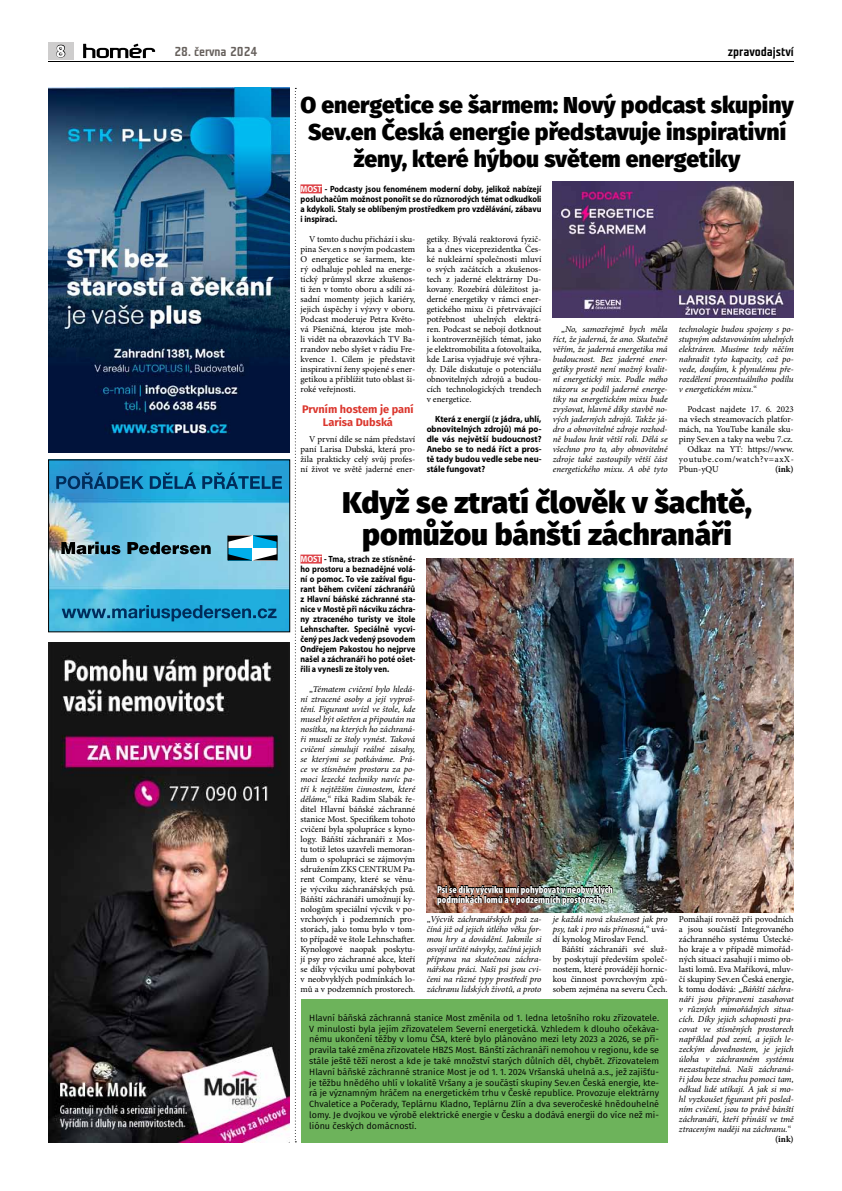
<style>
.page{position:relative;width:842px;height:1191px;background:#fff}
.page>*{position:absolute;margin:0;border:0;box-sizing:border-box;transform-origin:0 0}
.t1{font:800 30px/32px "Fira Sans";color:#000;text-align:center}
.t2{font:800 23px/27px "Fira Sans";color:#000;text-align:center}
.t3{font:700 18px "Calibri";color:#fff}
.t4{font:13px "Teuton Fett";color:#66605c}
.t5{font:13px "Teuton Fett";color:#000}
.t6{font:700 11px/13px "Fira Sans";color:#db372e;text-align:center}
.t7{font:900 condensed 10px/10px "Myriad Pro";color:#fff}
.t8{font:9px/10px "Minion Pro";color:#000;text-align:justify}
.t9{font:italic 9px/10px "Minion Pro";letter-spacing:-.005em;color:#000;text-align:justify}
.t10{font:9px/10.8px "Fira Sans";color:#000;text-align:justify}
.t11{font:700 9px/10px "Myriad Pro";color:#000;text-align:justify;scale:.9 1}
.t12{font:700 9px/10px "Myriad Pro";color:#000;text-align:justify;scale:.95 1}
.t13{font:9px "Minion Pro";letter-spacing:.06em;color:#000}
.t14{font:700 9px "Minion Pro";color:#000}
.s1{color:#fff}
.s2{font-style:normal}
.s3{font-style:italic}
.s4{font-weight:700;font-style:normal}
</style>
<div class="page">
<svg style="left:83px;top:43px;width:73px;height:16px"></svg>
<hr style="left:48px;top:62px;width:746px;height:1px;background:#000">
<div style="left:48px;top:43px;width:25px;height:17px;background:#cecdcd"></div>
<svg style="left:56px;top:45px;width:9px;height:13px"></svg>
<svg style="left:295px;top:88px;width:1px;height:1054px"></svg>
<img style="left:48px;top:642px;width:242px;height:500px">
<img style="left:50px;top:461px;width:238px;height:169px">
<svg style="left:62px;top:605px;width:215px;height:16px;background:#1f85b3"></svg>
<svg style="left:56px;top:472px;width:226px;height:17px;background:#1778ab"></svg>
<svg style="left:61px;top:542px;width:150px;height:12px;background:#43646f"></svg>
<svg style="left:228px;top:535px;width:50px;height:25px"></svg>
<div style="left:48px;top:459px;width:242px;height:173px;border:1px solid #000"></div>
<img style="left:48px;top:88px;width:241px;height:364px">
<div style="left:300px;top:184px;width:22px;height:9px;background:#de4247"></div>
<img style="left:553px;top:182px;width:241px;height:135px">
<div style="left:300px;top:554px;width:22px;height:9px;background:#de4247"></div>
<img style="left:427px;top:559px;width:367px;height:353px">
<div style="left:301px;top:999px;width:367px;height:143px;background:#6db35b"></div>
<img style="left:437px;top:878px;width:176px;height:35px">
<h3 class="t3" style="left:56px;top:38px;width:11px">8</h3>
<h3 class="t4" style="left:174px;top:45px;width:84px">28. června 2024</h3>
<h3 class="t5" style="left:728px;top:45px;width:68px">zpravodajství</h3>
<h2 class="t2" style="left:301px;top:90px;width:495px">O energetice se šarmem: Nový podcast skupiny<br>Sev.en Česká energie představuje inspirativní ženy, které hýbou světem energetiky</h2>
<p class="t11" style="left:300px;top:184px;width:269px"><span class="s1">MOST</span> - Podcasty jsou fenoménem moderní doby, jelikož nabízejí posluchačům možnost ponořit se do různorodých témat odkudkoli a kdykoli. Staly se oblíbeným prostředkem pro vzdělávání, zábavu i inspiraci.</p>
<p class="t8" style="left:300px;top:234px;width:116px;text-indent:9px">V tomto duchu přichází i sku&shy;pina Sev.en s novým podcastem O energetice se šarmem, kte&shy;rý odhaluje pohled na energe&shy;tický průmysl skrze zkušenos&shy;ti žen v tomto oboru a sdílí zá&shy;sadní momenty jejich kariéry, jejich úspěchy i výzvy v oboru.<br>Podcast moderuje Petra Květo&shy;vá Pšeničná, kterou jste moh&shy;li vidět na obrazovkách TV Ba&shy;rrandov nebo slyšet v rádiu Fre&shy;kvence 1. Cílem je představit inspirativní ženy spojené s ener&shy;getikou a přiblížit tuto oblast ši&shy;roké veřejnosti.</p>
<p class="t6" style="left:302px;top:402px;width:113px">Prvním hostem je paní<br>Larisa Dubská</p>
<p class="t8" style="left:300px;top:434px;width:116px;text-indent:9px">V první díle se nám představí paní Larisa Dubská, která pro&shy;žila prakticky celý svůj profes&shy;ní život ve světě jaderné ener-</p>
<p class="t8" style="left:427px;top:234px;width:116px">getiky. Bývalá reaktorová fyzič&shy;ka a dnes viceprezidentka Čes&shy;ké nukleární společnosti mluví o svých začátcích a zkušenos&shy;tech z jaderné elektrárny Du&shy;kovany. Rozebírá důležitost ja&shy;derné energetiky v rámci ener&shy;getického mixu či přetrvávající potřebnost uhelných elektrá&shy;ren. Podcast se nebojí dotknout i kontroverznějších témat, jako je elektromobilita a fotovoltaika, kde Larisa vyjadřuje své výhra&shy;dy. Dále diskutuje o potenciálu obnovitelných zdrojů a budou&shy;cích technologických trendech v energetice.</p>
<p class="t12" style="left:427px;top:414px;width:122px;text-indent:9px">Která z energií (z jádra, uhlí, obnovitelných zdrojů) má po&shy;dle vás největší budoucnost?<br>Anebo se to nedá říct a pros&shy;tě tady budou vedle sebe neu&shy;stále fungovat?</p>
<p class="t9" style="left:553px;top:324px;width:116px;text-indent:9px"><span class="s2">„</span>No, samozřejmě bych měla říct, že jaderná, že ano. Skutečně věřím, že jaderná energetika má budoucnost. Bez jaderné ener&shy;getiky prostě není možný kvalit&shy;ní energetický mix. Podle mého názoru se podíl jaderné energe&shy;tiky na energetickém mixu bude zvyšovat, hlavně díky stavbě no&shy;vých jaderných zdrojů. Takže já&shy;dro a obnovitelné zdroje rozhod&shy;ně budou hrát větší roli. Dělá se všechno pro to, aby obnovitelné zdroje také zastoupily větší část energetického mixu. A obě tyto</p>
<p class="t9" style="left:679px;top:324px;width:116px">technologie budou spojeny s po&shy;stupným odstavováním uhelných elektráren. Musíme tedy něčím nahradit tyto kapacity, což po&shy;vede, doufám, k plynulému pře&shy;rozdělení procentuálního podílu v energetickém mixu.<span class="s2">“</span></p>
<p class="t8" style="left:687px;top:404px;width:108px">Podcast najdete 17. 6. 2023</p>
<p class="t8" style="left:679px;top:414px;width:116px">na všech streamovacích platfor-</p>
<p class="t8" style="left:679px;top:424px;width:116px">mách, na YouTube kanále sku-</p>
<p class="t8" style="left:679px;top:434px;width:116px">piny Sev.en a taky na webu 7.cz.</p>
<p class="t8" style="left:687px;top:444px;width:108px">Odkaz na YT: https://www.</p>
<p class="t13" style="left:679px;top:453px;width:116px">youtube.com/watch?v=axX-</p>
<p class="t8" style="left:679px;top:464px;width:41px">Pbun-yQU</p>
<p class="t14" style="left:775px;top:463px;width:20px">(ink)</p>
<h1 class="t1" style="left:342px;top:484px;width:411px">Když se ztratí člověk v šachtě, pomůžou bánští záchranáři</h1>
<p class="t11" style="left:300px;top:554px;width:129px"><span class="s1">MOST</span> - Tma, strach ze stísněné&shy;ho prostoru a beznadějné volá&shy;ní o pomoc. To vše zažíval figu&shy;rant během cvičení záchranářů z Hlavní báňské záchranné sta&shy;nice v Mostě při nácviku záchra&shy;ny ztraceného turisty ve štole Lehnschafter. Speciálně vycvi&shy;čený pes Jack vedený psovodem Ondřejem Pakostou ho nejprve našel a záchranáři ho poté ošet&shy;řili a vynesli ze štoly ven.</p>
<p class="t8" style="left:300px;top:684px;width:116px;text-indent:9px">„<span class="s3">Tématem cvičení bylo hledá&shy;ní ztracené osoby a její vyproš&shy;tění. Figurant uvízl ve štole, kde musel být ošetřen a připoután na nosítka, na kterých ho záchraná&shy;ři museli ze štoly vynést. Taková cvičení simulují reálné zásahy, se kterými se potkáváme. Prá&shy;ce ve stísněném prostoru za po&shy;moci lezecké techniky navíc pa&shy;tří k nejtěžším činnostem, které děláme,</span>“ říká Radim Slabák ře&shy;ditel Hlavní báňské záchranné stanice Most. Specifikem tohoto cvičení byla spolupráce s kyno&shy;logy. Báňští záchranáři z Mos&shy;tu totiž letos uzavřeli memoran&shy;dum o spolupráci se zájmovým sdružením ZKS CENTRUM Pa&shy;rent Company, které se věnu&shy;je výcviku záchranářských psů.<br>Báňští záchranáři umožnují ky&shy;nologům speciální výcvik v po&shy;vrchových i podzemních pro&shy;storách, jako tomu bylo v tom&shy;to případě ve štole Lehnschafter.<br>Kynologové naopak poskytu&shy;jí psy pro záchranné akce, kteří se díky výcviku umí pohybovat v neobvyklých podmínkách lo&shy;mů a v podzemních prostorech.</p>
<p class="t7" style="left:437px;top:884px;width:177px">Psi se díky výcviku umí pohybovat v neobvyklých podmínkách lomů a v podzemních prostorech.</p>
<p class="t9" style="left:679px;top:914px;width:116px;text-align:right"><span class="s2">Pomáhají rovněž při povodních a jsou součástí Integrovaného záchranného systému Ústecké&shy;ho kraje a v případě mimořád&shy;ných situací zasahují i mimo ob&shy;lasti lomů. Eva Maříková, mluv&shy;čí skupiny Sev.en Česká energie, k tomu dodává: „</span>Báňští záchra&shy;náři jsou připraveni zasahovat v různých mimořádných situa&shy;cích. Díky jejich schopnosti pra&shy;covat ve stísněných prostorech například pod zemí, a jejich le&shy;zeckým dovednostem, je jejich úloha v záchranném systému nezastupitelná. Naši záchraná&shy;ři jdou beze strachu pomoci tam, odkud lidé utíkají. A jak si mo&shy;hl vyzkoušet figurant při posled&shy;ním cvičení, jsou to právě bánští záchranáři, kteří přináší ve tmě ztraceným naději na záchranu.<span class="s2">“ </span><span class="s4">(ink)</span></p>
<p class="t9" style="left:427px;top:914px;width:116px"><span class="s2">„</span>Výcvik záchranářských psů za&shy;číná již od jejich útlého věku for&shy;mou hry a dovádění. Jakmile si osvojí určité návyky, začíná jejich příprava na skutečnou záchra&shy;nářskou práci. Naši psi jsou cvi&shy;čeni na různé typy prostředí pro záchranu lidských životů, a proto</p>
<p class="t9" style="left:553px;top:914px;width:116px">je každá nová zkušenost jak pro psy, tak i pro nás přínosná,<span class="s2">“ uvá&shy;dí kynolog Miroslav Fencl.</span></p>
<p class="t8" style="left:553px;top:944px;width:116px;text-indent:9px">Báňští záchranáři své služ&shy;by poskytují především společ&shy;nostem, které provádějí hornic&shy;kou činnost povrchovým způ&shy;sobem zejména na severu Čech.</p>
<p class="t10" style="left:309px;top:1012px;width:351px">Hlavní báňská záchranná stanice Most změnila od 1. ledna letošního roku zřizovatele.<br>V minulosti byla jejím zřizovatelem Severní energetická. Vzhledem k dlouho očekáva&shy;nému ukončení těžby v lomu ČSA, které bylo plánováno mezi lety 2023 a 2026, se při&shy;pravila také změna zřizovatele HBZS Most. Bánští záchranáři nemohou v regionu, kde se stále ještě těží nerost a kde je také množství starých důlních děl, chybět. Zřizovatelem Hlavní báňské záchranné stranice Most je od 1. 1. 2024 Vršanská uhelná a.s., jež zajišťu&shy;je těžbu hnědého uhlí v lokalitě Vršany a je součástí skupiny Sev.en Česká energie, kte&shy;rá je významným hráčem na energetickém trhu v České republice. Provozuje elektrárny Chvaletice a Počerady, Teplárnu Kladno, Teplárnu Zlín a dva severočeské hnědouhelné lomy. Je dvojkou ve výrobě elektrické energie v Česku a dodává energii do více než mi&shy;liónu českých domácností.</p>
</div>
